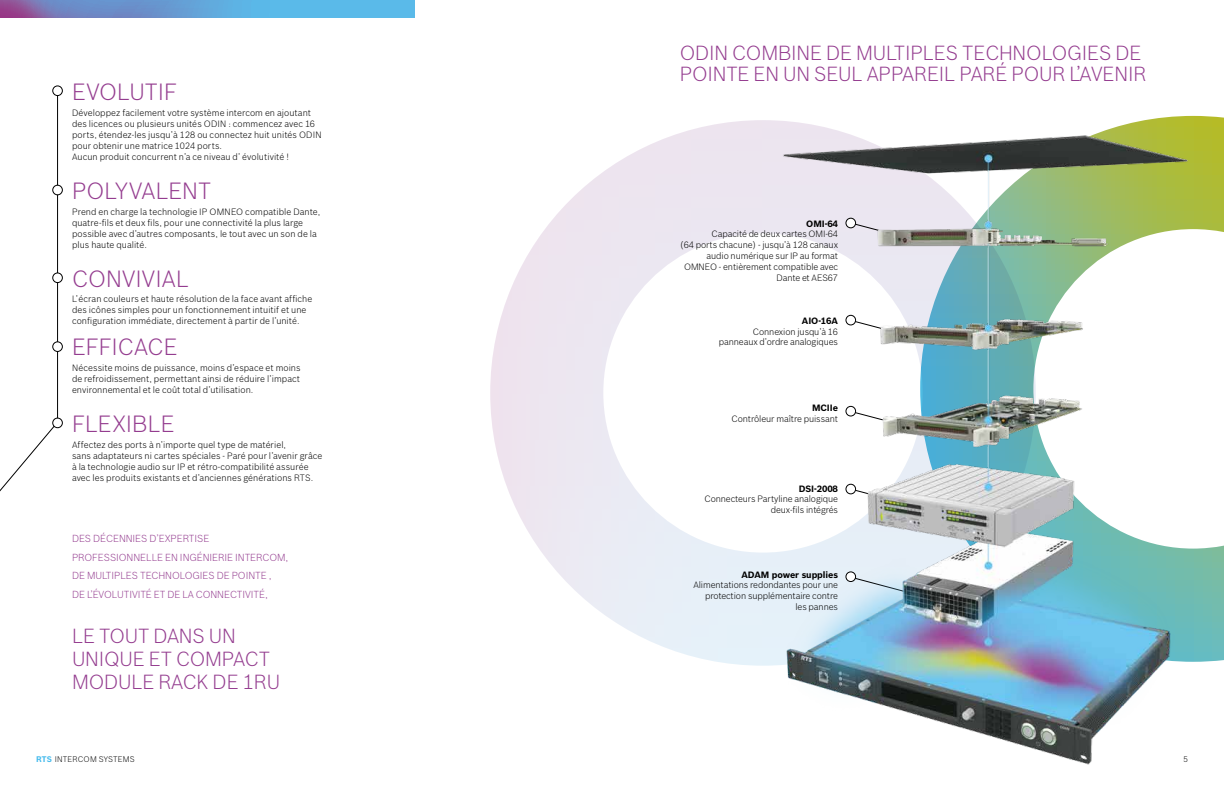
<style>
.page{position:relative;width:1224px;height:792px;background:#fff}
.page>*{position:absolute;margin:0;border:0;box-sizing:border-box;transform-origin:0 0}
.t1{font:300 23px "Bosch Sans";letter-spacing:-.005em;color:#943c8f}
.t2{font:300 20px/23px "Bosch Sans";letter-spacing:-.01em;color:#943c8f}
.t3{font:300 10px/18.5px "Bosch Sans";letter-spacing:-.01em;color:#943c8f}
.t4{font:300 9px/11px "Bosch Sans";color:#000;text-align:right}
.t5{font:700 9px "Bosch Sans";letter-spacing:-.01em;color:#000}
.t6{font:300 8px "Bosch Sans";letter-spacing:.02em;color:#000}
.s1{font-weight:700;color:#46bbed}
</style>
<div class="page">
<svg style="left:0;top:422px;width:58px;height:70px"></svg>
<hr style="left:57px;top:91px;width:1px;height:331px;background:#000">
<svg style="left:1197px;top:116px;width:27px;height:546px"></svg>
<svg style="left:490px;top:120px;width:292px;height:546px"></svg>
<svg style="left:0;top:0;width:415px;height:18px;background:#669dd3"></svg>
<img style="left:782px;top:115px;width:415px;height:650px">
<div style="left:53px;top:86px;width:9px;height:10px;background:#fff;border-radius:50%"></div>
<div style="left:53px;top:86px;width:10px;height:10px;border:1px solid #000;border-radius:50%"></div>
<div style="left:53px;top:185px;width:9px;height:10px;background:#fff;border-radius:50%"></div>
<div style="left:53px;top:185px;width:10px;height:10px;border:1px solid #000;border-radius:50%"></div>
<div style="left:53px;top:273px;width:9px;height:10px;background:#fff;border-radius:50%"></div>
<div style="left:53px;top:273px;width:10px;height:10px;border:1px solid #000;border-radius:50%"></div>
<div style="left:53px;top:342px;width:9px;height:9px;background:#fff;border-radius:50%"></div>
<div style="left:53px;top:342px;width:10px;height:10px;border:1px solid #000;border-radius:50%"></div>
<div style="left:53px;top:418px;width:9px;height:10px;background:#fff;border-radius:50%"></div>
<div style="left:53px;top:418px;width:10px;height:10px;border:1px solid #000;border-radius:50%"></div>
<h1 class="t1" style="left:72px;top:78px;width:107px">EVOLUTIF</h1>
<p class="t4" style="left:72px;top:107px;width:251px;text-align:left">Développez facilement votre système intercom en ajoutant des licences ou plusieurs unités ODIN : commencez avec 16 ports, étendez-les jusqu’à 128 ou connectez huit unités ODIN pour obtenir une matrice 1024 ports.<br>Aucun produit concurrent n’a ce niveau d’ évolutivité !</p>
<h1 class="t1" style="left:72px;top:177px;width:141px">POLYVALENT</h1>
<p class="t4" style="left:72px;top:206px;width:250px;text-align:left">Prend en charge la technologie IP OMNEO compatible Dante, quatre-fils et deux fils, pour une connectivité la plus large possible avec d’autres composants, le tout avec un son de la plus haute qualité.</p>
<h1 class="t1" style="left:72px;top:265px;width:118px">CONVIVIAL</h1>
<p class="t4" style="left:72px;top:294px;width:242px;text-align:left">L’écran couleurs et haute résolution de la face avant affiche des icônes simples pour un fonctionnement intuitif et une configuration immédiate, directement à partir de l’unité.</p>
<h1 class="t1" style="left:72px;top:333px;width:107px">EFFICACE</h1>
<p class="t4" style="left:72px;top:362px;width:230px;text-align:justify">Nécessite moins de puissance, moins d’espace et moins de refroidissement, permettant ainsi de réduire l’impact environnemental et le coût total d’utilisation.</p>
<h1 class="t1" style="left:72px;top:410px;width:104px">FLEXIBLE</h1>
<p class="t4" style="left:72px;top:439px;width:252px;text-align:left">Affectez des ports à n’importe quel type de matériel,<br>sans adaptateurs ni cartes spéciales - Paré pour l’avenir grâce à la technologie audio sur IP et rétro-compatibilité assurée avec les produits existants et d’anciennes générations RTS.</p>
<p class="t3" style="left:72px;top:529px;width:218px">DES DÉCENNIES D’EXPERTISE PROFESSIONNELLE EN INGÉNIERIE INTERCOM, DE MULTIPLES TECHNOLOGIES DE POINTE ,<br>DE L’ÉVOLUTIVITÉ ET DE LA CONNECTIVITÉ,</p>
<h2 class="t2" style="left:72px;top:624px;width:210px">LE TOUT DANS UN<br>UNIQUE ET COMPACT<br>MODULE RACK DE 1RU</h2>
<h2 class="t2" style="left:680px;top:42px;width:468px;line-height:21px">ODIN COMBINE DE MULTIPLES TECHNOLOGIES DE<br>POINTE EN UN SEUL APPAREIL PARÉ POUR L’AVENIR</h2>
<p class="t5" style="left:806px;top:218px;width:33px">OMI-64</p>
<p class="t4" style="left:680px;top:229px;width:159px">Capacité de deux cartes OMI-64<br>(64 ports chacune) - jusqu’à 128 canaux audio numérique sur IP au format<br>OMNEO - entièrement compatible avec<br>Dante et AES67</p>
<p class="t5" style="left:802px;top:315px;width:38px">AIO-16A</p>
<p class="t4" style="left:719px;top:326px;width:121px">Connexion jusqu’à 16 panneaux d’ordre analogiques</p>
<p class="t5" style="left:812px;top:402px;width:28px">MCIIe</p>
<p class="t4" style="left:732px;top:413px;width:108px">Contrôleur maître puissant</p>
<p class="t5" style="left:799px;top:483px;width:41px">DSI-2008</p>
<p class="t4" style="left:704px;top:494px;width:135px">Connecteurs Partyline analogique deux-fils intégrés</p>
<p class="t5" style="left:742px;top:569px;width:98px">ADAM power supplies</p>
<p class="t4" style="left:693px;top:580px;width:146px">Alimentations redondantes pour une protection supplémentaire contre les pannes</p>
<p class="t6" style="left:36px;top:754px;width:100px"><span class="s1">RTS</span> INTERCOM SYSTEMS</p>
<p class="t6" style="left:1183px;top:754px;width:6px">5</p>
</div>
